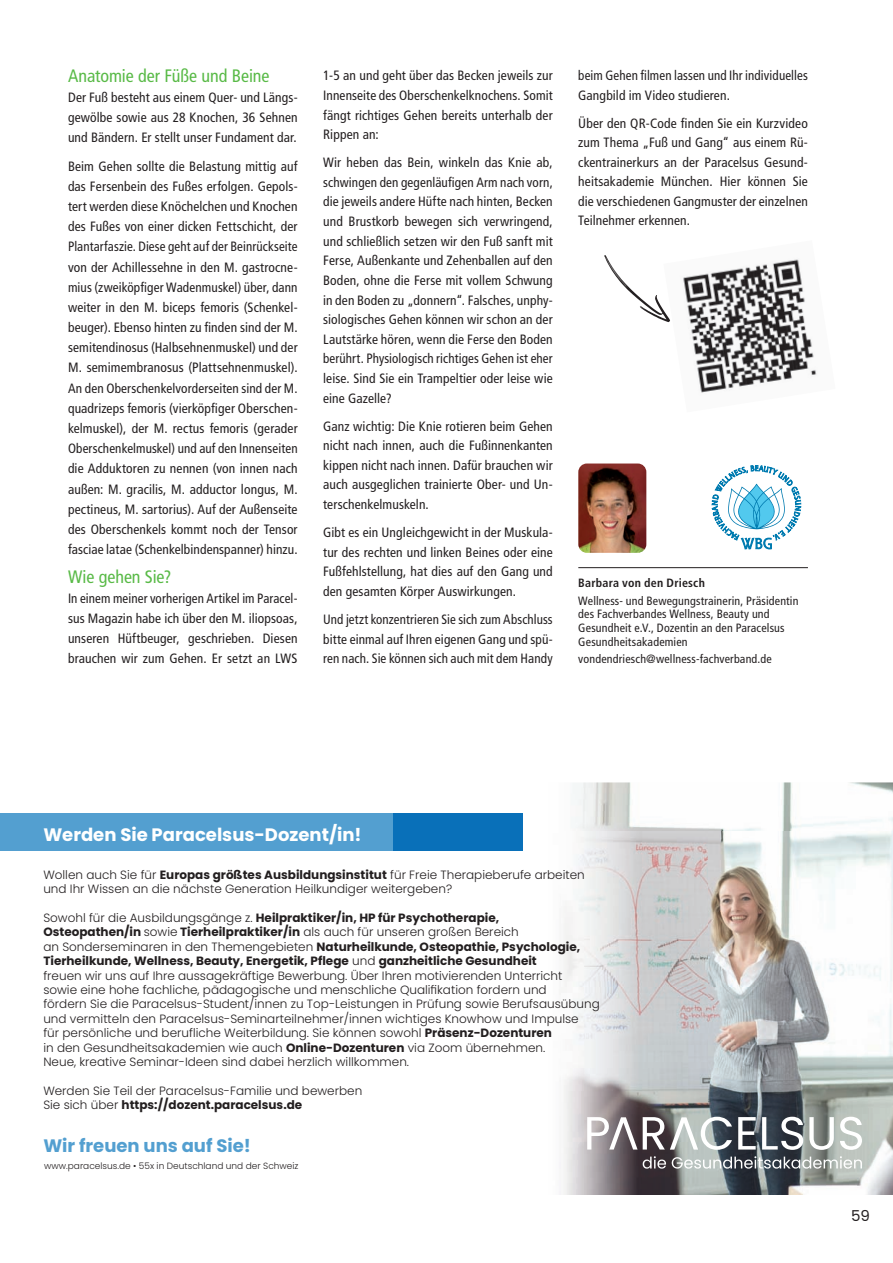
<style>
.page{position:relative;width:893px;height:1263px;background:#fff}
.page>*{position:absolute;margin:0;border:0;box-sizing:border-box;transform-origin:0 0}
.t1{font:condensed 18px "Frutiger LT Std";letter-spacing:-.005em;color:#59ba47}
.t2{font:700 18px "Poppins";color:#fff}
.t3{font:700 18px "Poppins";color:#539fd0}
.t4{font:15px "Poppins";color:#231f20}
.t5{font:condensed 13.5px/19.6px "Frutiger LT Std";letter-spacing:.01em;color:#231f20;text-align:justify}
.t6{font:condensed 13.5px/20.1px "Frutiger LT Std";letter-spacing:.01em;color:#231f20;text-align:justify;scale:.96 1}
.t7{font:300 12px/14.4px "Poppins";color:#231f20}
.t8{font:condensed 12px/13.5px "Frutiger LT Std";letter-spacing:.015em;color:#231f20}
.t9{font:700 condensed 12px "Frutiger LT Std";letter-spacing:.02em;color:#231f20}
.t10{font:300 9px "Poppins";color:#231f20}
.s1{font-weight:700}
</style>
<div class="page">
<img style="left:668px;top:259px;width:149px;height:134px">
<svg style="left:712px;top:465px;width:89px;height:85px"></svg>
<hr style="left:578px;top:567px;width:230px;height:1px;background:#231f20">
<img style="left:578px;top:463px;width:68px;height:90px">
<svg style="left:604px;top:255px;width:66px;height:67px"></svg>
<div style="left:0;top:813px;width:522px;height:38px;background:#0970b9"></div>
<div style="left:0;top:813px;width:393px;height:38px;background:#539fd0"></div>
<img style="left:573px;top:782px;width:320px;height:50px">
<img style="left:564px;top:832px;width:329px;height:363px">
<svg style="left:738px;top:1117px;width:18px;height:32px"></svg>
<svg style="left:762px;top:1117px;width:41px;height:33px"></svg>
<svg style="left:809px;top:1117px;width:25px;height:33px"></svg>
<svg style="left:840px;top:1117px;width:22px;height:33px"></svg>
<svg style="left:587px;top:1117px;width:145px;height:33px"></svg>
<svg style="left:643px;top:1156px;width:23px;height:12px"></svg>
<svg style="left:672px;top:1156px;width:190px;height:12px"></svg>
<h1 class="t1" style="left:68px;top:65px;width:203px">Anatomie der Füße und Beine</h1>
<p class="t5" style="left:68px;top:87px;width:231px;line-height:20.1px">Der Fuß besteht aus einem Quer- und Längs&shy;gewölbe sowie aus 28 Knochen, 36 Sehnen und Bändern. Er stellt unser Fundament dar.</p>
<p class="t5" style="left:68px;top:156px;width:231px;line-height:20.1px">Beim Gehen sollte die Belastung mittig auf das Fersenbein des Fußes erfolgen. Gepols&shy;tert werden diese Knöchelchen und Knochen des Fußes von einer dicken Fettschicht, der Plantarfaszie. Diese geht auf der Beinrückseite von der Achillessehne in den M. gastrocne&shy;mius (zweiköpfiger Wadenmuskel) über, dann weiter in den M. biceps femoris (Schenkel&shy;beuger). Ebenso hinten zu finden sind der M. semitendinosus (Halbsehnenmuskel) und der M. semimembranosus (Plattsehnenmuskel).<br>An den Oberschenkelvorderseiten sind der M. quadrizeps femoris (vierköpfiger Oberschen&shy;kelmuskel), der M. rectus femoris (gerader Oberschenkelmuskel) und auf den Innenseiten die Adduktoren zu nennen (von innen nach außen: M. gracilis, M. adductor longus, M. pectineus, M. sartorius). Auf der Außenseite des Oberschenkels kommt noch der Tensor fasciae latae (Schenkelbindenspanner) hinzu.</p>
<h1 class="t1" style="left:68px;top:566px;width:105px">Wie gehen Sie?</h1>
<p class="t6" style="left:68px;top:588px;width:241px">In einem meiner vorherigen Artikel im Paracel&shy;sus Magazin habe ich über den M. iliopsoas, unseren Hüftbeuger, geschrieben. Diesen brauchen wir zum Gehen. Er setzt an LWS</p>
<p class="t5" style="left:323px;top:66px;width:231px">1-5 an und geht über das Becken jeweils zur Innenseite des Oberschenkelknochens. Somit fängt richtiges Gehen bereits unterhalb der Rippen an:</p>
<p class="t5" style="left:323px;top:153px;width:231px">Wir heben das Bein, winkeln das Knie ab, schwingen den gegenläufigen Arm nach vorn, die jeweils andere Hüfte nach hinten, Becken und Brustkorb bewegen sich verwringend, und schließlich setzen wir den Fuß sanft mit Ferse, Außenkante und Zehenballen auf den Boden, ohne die Ferse mit vollem Schwung in den Boden zu „donnern“. Falsches, unphy&shy;siologisches Gehen können wir schon an der Lautstärke hören, wenn die Ferse den Boden berührt. Physiologisch richtiges Gehen ist eher leise. Sind Sie ein Trampeltier oder leise wie eine Gazelle?</p>
<p class="t5" style="left:323px;top:416px;width:231px">Ganz wichtig: Die Knie rotieren beim Gehen nicht nach innen, auch die Fußinnenkanten kippen nicht nach innen. Dafür brauchen wir auch ausgeglichen trainierte Ober- und Un&shy;terschenkelmuskeln.</p>
<p class="t5" style="left:323px;top:523px;width:231px">Gibt es ein Ungleichgewicht in der Muskula&shy;tur des rechten und linken Beines oder eine Fußfehlstellung, hat dies auf den Gang und den gesamten Körper Auswirkungen.</p>
<p class="t6" style="left:323px;top:610px;width:241px;line-height:19.6px">Und jetzt konzentrieren Sie sich zum Abschluss bitte einmal auf Ihren eigenen Gang und spü&shy;ren nach. Sie können sich auch mit dem Handy</p>
<p class="t6" style="left:578px;top:66px;width:241px;line-height:19.5px">beim Gehen filmen lassen und Ihr individuelles<br>Gangbild im Video studieren.</p>
<p class="t5" style="left:578px;top:113px;width:231px">Über den QR-Code finden Sie ein Kurzvideo zum Thema „Fuß und Gang“ aus einem Rü&shy;ckentrainerkurs an der Paracelsus Gesund&shy;heitsakademie München. Hier können Sie die verschiedenen Gangmuster der einzelnen Teilnehmer erkennen.</p>
<p class="t9" style="left:578px;top:576px;width:128px">Barbara von den Driesch</p>
<p class="t8" style="left:578px;top:594px;width:222px">Wellness- und Bewegungstrainerin, Präsidentin des Fachverbandes Wellness, Beauty und Gesundheit e.V., Dozentin an den Paracelsus Gesundheitsakademien</p>
<p class="t8" style="left:578px;top:652px;width:195px">vondendriesch@wellness-fachverband.de</p>
<h1 class="t2" style="left:43px;top:824px;width:320px">Werden Sie Paracelsus-Dozent/in!</h1>
<p class="t7" style="left:43px;top:867px;width:543px">Wollen auch Sie für <span class="s1">Europas größtes Ausbildungsinstitut</span> für Freie Therapieberufe arbeiten und Ihr Wissen an die nächste Generation Heilkundiger weitergeben?</p>
<p class="t7" style="left:43px;top:911px;width:558px">Sowohl für die Ausbildungsgänge z. <span class="s1">Heilpraktiker/in, HP für Psychotherapie, Osteopathen/in</span> sowie <span class="s1">Tierheilpraktiker/in</span> als auch für unseren großen Bereich<br>an Sonderseminaren in den Themengebieten <span class="s1">Naturheilkunde, Osteopathie, Psychologie, Tierheilkunde, Wellness, Beauty, Energetik, Pflege</span> und <span class="s1">ganzheitliche Gesundheit<br></span>freuen wir uns auf Ihre aussagekräftige Bewerbung. Über Ihren motivierenden Unterricht<br>sowie eine hohe fachliche, pädagogische und menschliche Qualifikation fordern und<br>fördern Sie die Paracelsus-Student/innen zu Top-Leistungen in Prüfung sowie Berufsausübung und vermitteln den Paracelsus-Seminarteilnehmer/innen wichtiges Knowhow und Impulse<br>für persönliche und berufliche Weiterbildung. Sie können sowohl <span class="s1">Präsenz-Dozenturen<br></span>in den Gesundheitsakademien wie auch <span class="s1">Online-Dozenturen</span> via Zoom übernehmen.<br>Neue, kreative Seminar-Ideen sind dabei herzlich willkommen.</p>
<p class="t7" style="left:43px;top:1083px;width:320px">Werden Sie Teil der Paracelsus-Familie und bewerben<br>Sie sich über <span class="s1">https://dozent.paracelsus.de</span></p>
<h1 class="t3" style="left:43px;top:1135px;width:209px">Wir freuen uns auf Sie!</h1>
<p class="t10" style="left:44px;top:1160px;width:256px">www.paracelsus.de • 55x in Deutschland und der Schweiz</p>
<p class="t4" style="left:851px;top:1207px;width:20px">59</p>
</div>
